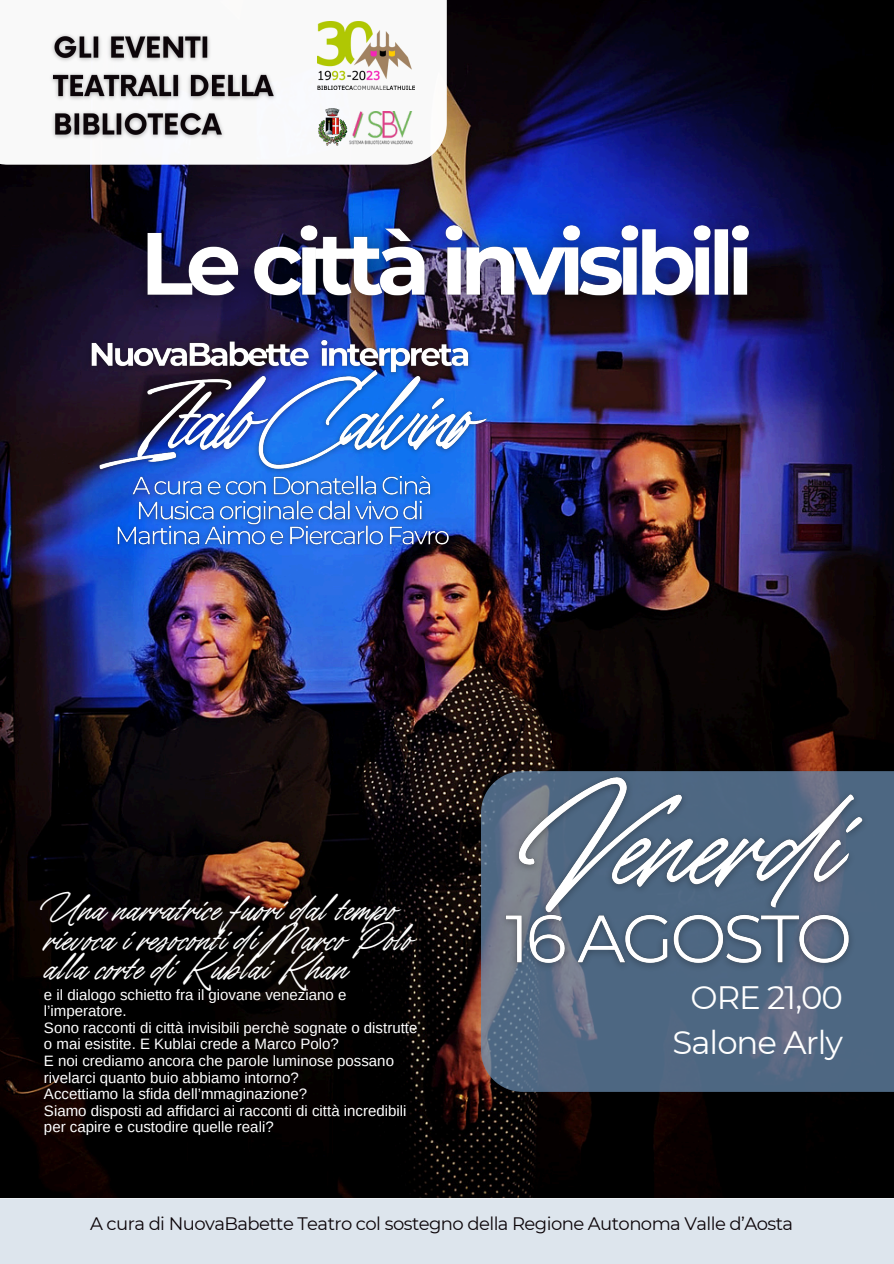
<style>
.page{position:relative;width:894px;height:1264px;background:#fff}
.page>*{position:absolute;margin:0;border:0;box-sizing:border-box;transform-origin:0 0}
.t1{font:32.4px/45px "Montserrat";letter-spacing:-.03em;color:#fff;text-align:center}
.t2{font:29.7px/29.5px "TY Script";letter-spacing:.02em;color:#fff}
.t3{font:18px "Montserrat";letter-spacing:-.03em;color:#0c0509}
.t4{font:15px/16.5px "Arimo";color:#fff}
</style>
<div class="page">
<img style="left:0;top:0;width:893px;height:1197px">
<div style="left:0;top:0;width:446px;height:165px;background:#fff"></div>
<img style="left:317px;top:22px;width:97px;height:67px">
<img style="left:349px;top:111px;width:64px;height:34px">
<img style="left:318px;top:108px;width:30px;height:38px">
<div style="left:0;top:1198px;width:893px;height:65px;background:#dde5ed"></div>
<svg style="left:481px;top:771px;width:412px;height:320px;background:#536882"></svg>
<img style="left:109px;top:190px;width:679px;height:146px">
<img style="left:50px;top:34px;width:226px;height:105px">
<img style="left:83px;top:333px;width:414px;height:222px">
<img style="left:454px;top:748px;width:435px;height:232px">
<p class="t2" style="left:44px;top:894px;width:368px">Una narratrice fuori dal tempo rievoca i resoconti diMarco Polo al a corte di Kublai Khan</p>
<p class="t4" style="left:44px;top:986px;width:304px">e il dialogo schietto fra il giovane veneziano e l’imperatore.</p>
<p class="t4" style="left:44px;top:1019px;width:375px">Sono racconti di città invisibili perchè sognate o distrutte o mai esistite. E Kublai crede a Marco Polo?</p>
<p class="t4" style="left:44px;top:1052px;width:351px">E noi crediamo ancora che parole luminose possano rivelarci quanto buio abbiamo intorno?</p>
<p class="t4" style="left:44px;top:1085px;width:264px">Accettiamo la sfida dell’mmaginazione?</p>
<h3 class="t4" style="left:44px;top:1102px;width:364px">Siamo disposti ad affidarci ai racconti di città incredibili per capire e custodire quelle reali?</h3>
<p class="t1" style="left:672px;top:975px;width:172px">ORE 21,00<br>Salone Arly</p>
<h6 class="t3" style="left:90px;top:1212px;width:704px">A cura di NuovaBabette Teatro col sostegno della Regione Autonoma Valle d’Aosta</h6>
</div>
